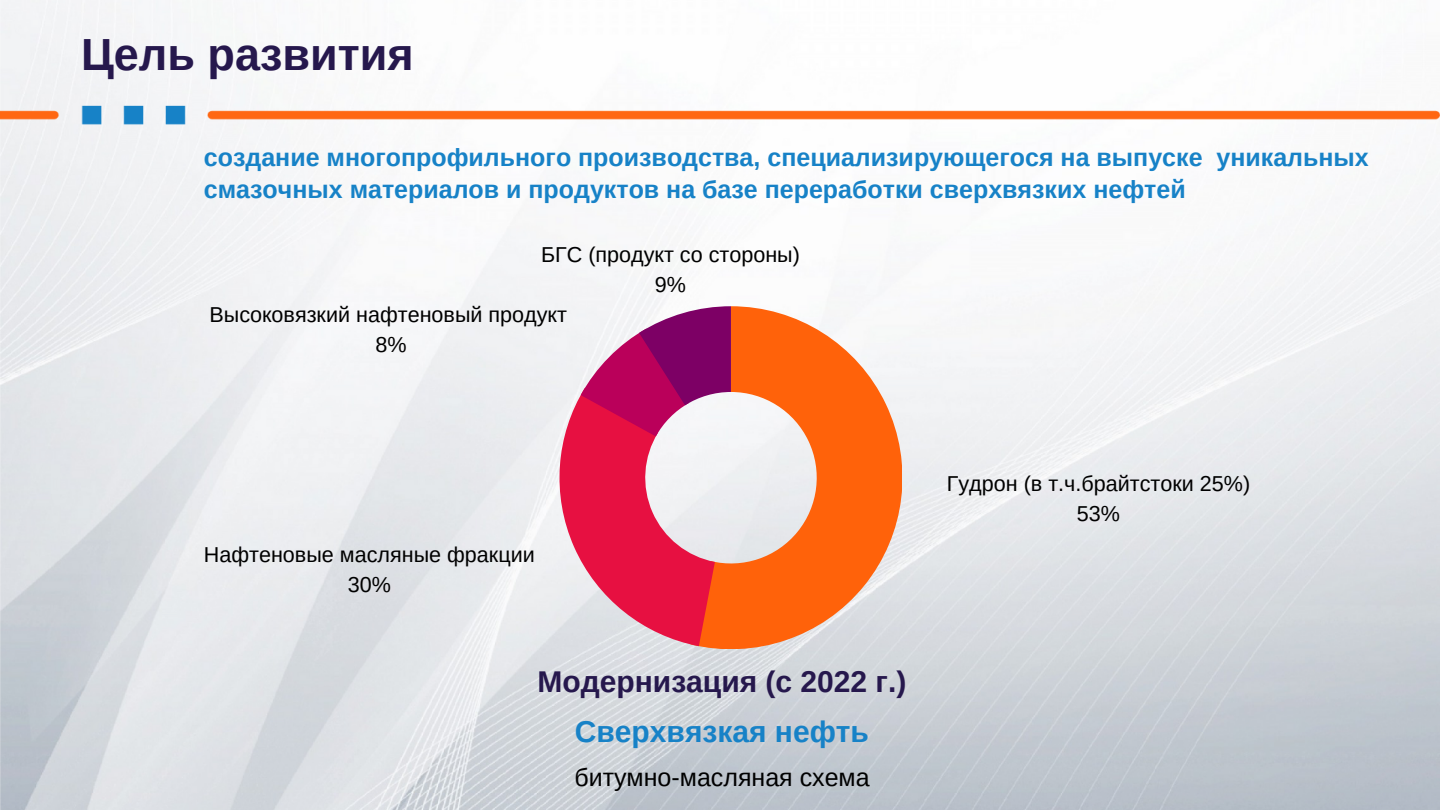
<style>
.page{position:relative;width:1440px;height:810px;background:#fff}
.page>*{position:absolute;margin:0;border:0;box-sizing:border-box;transform-origin:0 0}
.t1{font:700 45px "Arimo";color:#26184d}
.t2{font:700 30px "Arimo";color:#26184d}
.t3{font:700 30px "Arimo";color:#1782c7}
.t4{font:700 25px/32.2px "Arimo";color:#1782c7}
.t5{font:25px "Arimo";color:#000}
.t6{font:21.6px "Arimo";color:#000}
</style>
<div class="page">
<img style="left:0;top:0;width:1440px;height:810px">
<svg style="left:690px;top:306px;width:212px;height:343px;fill:#ff620a"></svg>
<svg style="left:559px;top:306px;width:173px;height:340px"></svg>
<p class="t1" style="left:81px;top:29px;width:334px">Цель развития</p>
<p class="t4" style="left:204px;top:141px;width:1166px">создание многопрофильного производства, специализирующегося на выпуске уникальных смазочных материалов и продуктов на базе переработки сверхвязких нефтей</p>
<p class="t6" style="left:541px;top:242px;width:260px">БГС (продукт со стороны)</p>
<p class="t6" style="left:655px;top:272px;width:33px">9%</p>
<p class="t6" style="left:210px;top:302px;width:359px">Высоковязкий нафтеновый продукт</p>
<p class="t6" style="left:376px;top:332px;width:33px">8%</p>
<p class="t6" style="left:204px;top:543px;width:332px">Нафтеновые масляные фракции</p>
<p class="t6" style="left:348px;top:573px;width:45px">30%</p>
<p class="t2" style="left:538px;top:665px;width:370px">Модернизация (с 2022 г.)</p>
<p class="t3" style="left:575px;top:715px;width:296px">Сверхвязкая нефть</p>
<p class="t5" style="left:574px;top:763px;width:297px">битумно-масляная схема</p>
<p class="t6" style="left:947px;top:471px;width:305px">Гудрон (в т.ч.брайтстоки 25%)</p>
<p class="t6" style="left:1077px;top:501px;width:45px">53%</p>
</div>
